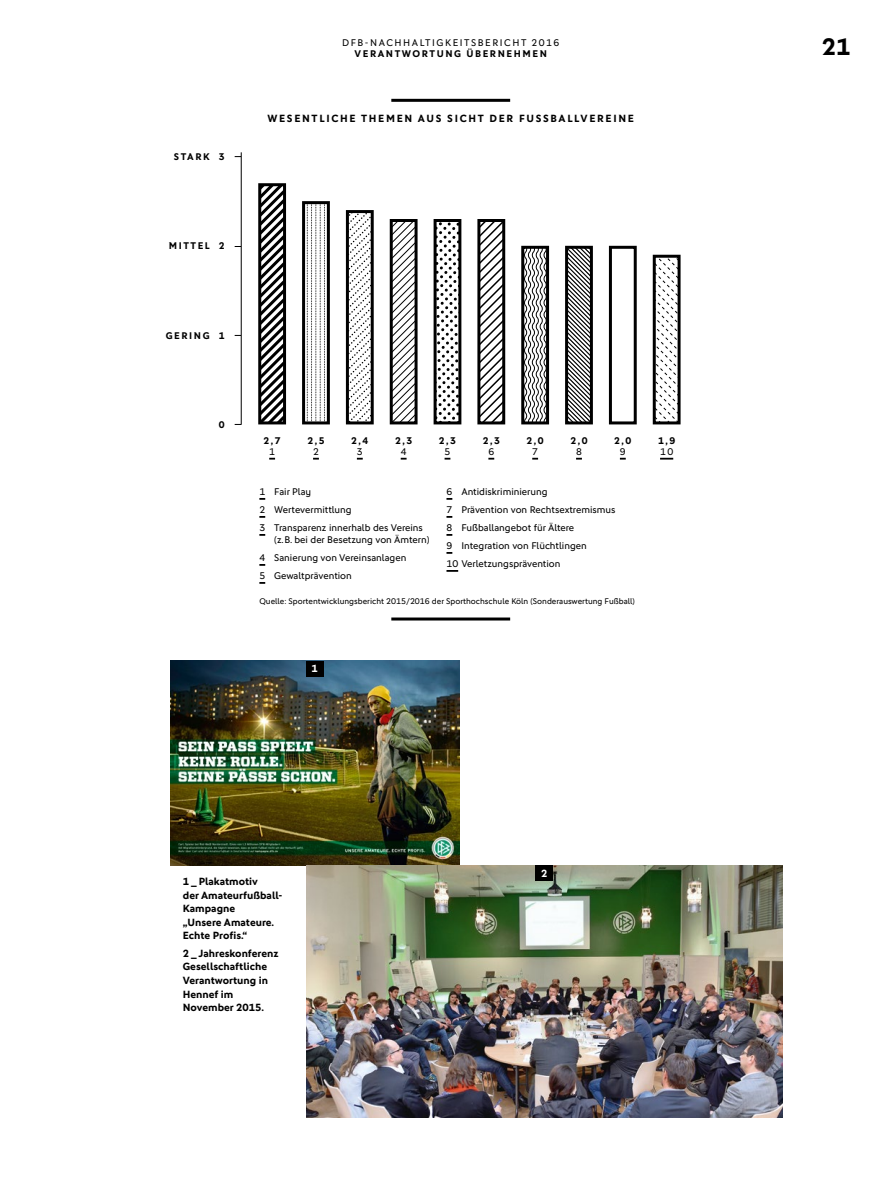
<style>
.page{position:relative;width:893px;height:1191px;background:#fff}
.page>*{position:absolute;margin:0;border:0;box-sizing:border-box;transform-origin:0 0}
.t1{font:700 24px "DFB Sans";color:#000}
.t2{font:700 10.5px/13.5px "DFB Sans";color:#000}
.t3{font:700 10.5px "DFB Sans";letter-spacing:.16em;color:#000}
.t4{font:700 10.5px "DFB Sans";color:#fff}
.t5{font:9.75px/18px "DFB Sans";color:#000}
.t6{font:700 9.75px "DFB Sans";letter-spacing:.16em;color:#000}
.t7{font:9.75px "DFB Sans";letter-spacing:.16em;color:#000}
.t8{font:8.25px "DFB Sans";color:#000}
</style>
<div class="page">
<hr style="left:391px;top:99px;width:119px;height:3px;background:#000">
<hr style="left:391px;top:617px;width:119px;height:3px;background:#000">
<svg style="left:259px;top:498px;width:6px;height:2px"></svg>
<svg style="left:259px;top:516px;width:6px;height:2px"></svg>
<svg style="left:259px;top:534px;width:6px;height:2px"></svg>
<svg style="left:259px;top:564px;width:6px;height:2px"></svg>
<svg style="left:259px;top:582px;width:6px;height:2px"></svg>
<svg style="left:446px;top:498px;width:6px;height:2px"></svg>
<svg style="left:446px;top:516px;width:6px;height:2px"></svg>
<svg style="left:446px;top:534px;width:6px;height:2px"></svg>
<svg style="left:446px;top:552px;width:6px;height:2px"></svg>
<svg style="left:446px;top:570px;width:12px;height:2px"></svg>
<svg style="left:660px;top:458px;width:13px;height:1px"></svg>
<div style="left:609px;top:246px;width:28px;height:178px;border:3px solid #000"></div>
<svg style="left:347px;top:214px;width:246px;height:246px"></svg>
<div style="left:346px;top:210px;width:28px;height:214px;border:3px solid #000"></div>
<svg style="left:304px;top:205px;width:26px;height:220px"></svg>
<div style="left:302px;top:201px;width:28px;height:223px;border:3px solid #000"></div>
<svg style="left:262px;top:187px;width:20px;height:233px"></svg>
<div style="left:258px;top:183px;width:28px;height:241px;border:3px solid #000"></div>
<hr style="left:241px;top:152px;width:1px;height:272px;background:#000">
<img style="left:170px;top:661px;width:289px;height:204px">
<img style="left:306px;top:865px;width:476px;height:252px">
<div style="left:306px;top:661px;width:17px;height:15px;background:#000"></div>
<div style="left:536px;top:865px;width:17px;height:16px;background:#000"></div>
<svg style="left:657px;top:259px;width:20px;height:160px"></svg>
<div style="left:653px;top:255px;width:28px;height:169px;border:3px solid #000"></div>
<p class="t7" style="left:342px;top:37px;width:219px">DFB- NACHHALTIGKEITSBERICHT 2016</p>
<p class="t6" style="left:355px;top:48px;width:18px">Verantwortung</p>
<p class="t6" style="left:466px;top:48px;width:9px">übernehmen</p>
<h1 class="t1" style="left:822px;top:32px;width:30px">21</h1>
<p class="t3" style="left:267px;top:112px;width:368px">WESENTLICHE THEMEN AUS SICHT DER FUSSBALLVEREINE</p>
<p class="t6" style="left:174px;top:151px;width:37px">STARK</p>
<p class="t6" style="left:219px;top:151px;width:7px">3</p>
<p class="t6" style="left:169px;top:240px;width:43px">MITTEL</p>
<p class="t6" style="left:219px;top:240px;width:7px">2</p>
<p class="t6" style="left:166px;top:329px;width:45px">GERING</p>
<p class="t6" style="left:219px;top:329px;width:7px">1</p>
<p class="t6" style="left:219px;top:419px;width:7px">0</p>
<p class="t6" style="left:264px;top:434px;width:19px">2,7</p>
<p class="t5" style="left:269px;top:442px;width:7px">1</p>
<p class="t6" style="left:307px;top:434px;width:19px">2,5</p>
<p class="t5" style="left:313px;top:442px;width:7px">2</p>
<p class="t6" style="left:351px;top:434px;width:19px">2,4</p>
<p class="t5" style="left:357px;top:442px;width:7px">3</p>
<p class="t6" style="left:395px;top:434px;width:19px">2,3</p>
<p class="t5" style="left:401px;top:442px;width:7px">4</p>
<p class="t6" style="left:439px;top:434px;width:19px">2,3</p>
<p class="t5" style="left:445px;top:442px;width:7px">5</p>
<p class="t6" style="left:483px;top:434px;width:19px">2,3</p>
<p class="t5" style="left:488px;top:442px;width:7px">6</p>
<p class="t6" style="left:527px;top:434px;width:19px">2,0</p>
<p class="t5" style="left:532px;top:442px;width:7px">7</p>
<p class="t6" style="left:570px;top:434px;width:19px">2,0</p>
<p class="t5" style="left:576px;top:442px;width:7px">8</p>
<p class="t6" style="left:614px;top:434px;width:19px">2,0</p>
<p class="t5" style="left:620px;top:442px;width:7px">9</p>
<p class="t6" style="left:658px;top:434px;width:19px">1,9</p>
<p class="t5" style="left:660px;top:442px;width:15px">10</p>
<p class="t5" style="left:259px;top:483px;width:165px">1 Fair Play<br>2 Wertevermittlung<br>3 Transparenz innerhalb des Vereins</p>
<p class="t5" style="left:259px;top:531px;width:172px;text-indent:15px">(z.B. bei der Besetzung von Ämtern)<br>4 Sanierung von Vereinsanlagen<br>5 Gewaltprävention</p>
<p class="t5" style="left:446px;top:483px;width:171px">6 Antidiskriminierung<br>7 Prävention von Rechtsextremismus<br>8 Fußballangebot für Ältere<br>9 Integration von Flüchtlingen<br>10 Verletzungsprävention</p>
<p class="t8" style="left:259px;top:596px;width:377px">Quelle: Sportentwicklungsbericht 2015/2016 der Sporthochschule Köln (Sonderauswertung Fußball)</p>
<p class="t4" style="left:311px;top:662px;width:8px">1</p>
<p class="t2" style="left:183px;top:874px;width:101px">1 _ Plakatmotiv<br>der Amateurfußball-<br>Kampagne<br>„Unsere Amateure.<br>Echte Profis.“</p>
<p class="t2" style="left:183px;top:946px;width:97px">2 _ Jahreskonferenz<br>Gesellschaftliche<br>Verantwortung in<br>Hennef im<br>November 2015.</p>
<p class="t4" style="left:541px;top:867px;width:8px">2</p>
</div>
